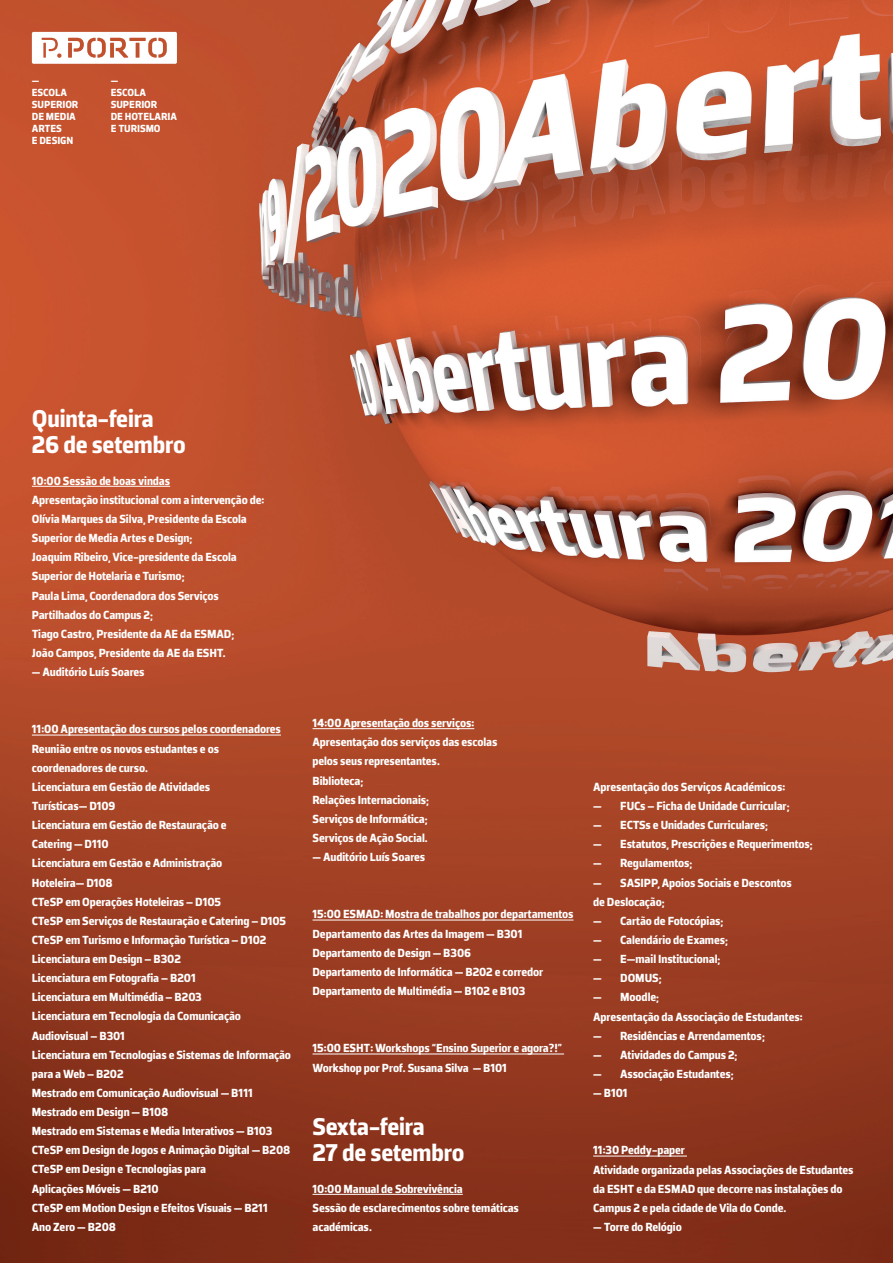
<style>
.page{position:relative;width:893px;height:1263px;background:#fff}
.page>*{position:absolute;margin:0;border:0;box-sizing:border-box;transform-origin:0 0}
.t1{font:700 24.75px/25.5px "Porto Sans";letter-spacing:-.01em;color:#fff}
.t2{font:700 12px/19.1px "Porto Sans";letter-spacing:-.01em;color:#fff}
.t3{font:700 10.5px/12px "Porto Sans";letter-spacing:-.01em;color:#fff}
</style>
<div class="page">
<img style="left:0;top:0;width:893px;height:1263px">
<hr style="left:32px;top:486px;width:138px;height:1px;background:#fff">
<hr style="left:32px;top:735px;width:249px;height:1px;background:#fff">
<hr style="left:313px;top:728px;width:161px;height:1px;background:#fff">
<hr style="left:313px;top:920px;width:261px;height:1px;background:#fff">
<hr style="left:313px;top:1054px;width:251px;height:1px;background:#fff">
<hr style="left:313px;top:1194px;width:150px;height:1px;background:#fff">
<hr style="left:593px;top:1156px;width:94px;height:1px;background:#fff">
<svg style="left:32px;top:32px;width:145px;height:32px"></svg>
<p class="t3" style="left:32px;top:74px;width:48px">—<br>ESCOLA<br>SUPERIOR<br>DE MEDIA<br>ARTES<br>E DESIGN</p>
<p class="t3" style="left:111px;top:74px;width:68px">—<br>ESCOLA<br>SUPERIOR<br>DE HOTELARIA<br>E TURISMO</p>
<h1 class="t1" style="left:32px;top:406px;width:155px">Quinta-feira<br>26 de setembro</h1>
<p class="t2" style="left:32px;top:471px;width:234px">10:00 Sessão de boas vindas<br>Apresentação institucional com a intervenção de:<br>Olívia Marques da Silva, Presidente da Escola Superior de Media Artes e Design;<br>Joaquim Ribeiro, Vice-presidente da Escola Superior de Hotelaria e Turismo;<br>Paula Lima, Coordenadora dos Serviços Partilhados do Campus 2;<br>Tiago Castro, Presidente da AE da ESMAD;<br>João Campos, Presidente da AE da ESHT.</p>
<p class="t2" style="left:32px;top:662px;width:114px">— Auditório Luís Soares</p>
<p class="t2" style="left:32px;top:720px;width:261px">11:00 Apresentação dos cursos pelos coordenadores Reunião entre os novos estudantes e os coordenadores de curso.<br>Licenciatura em Gestão de Atividades<br>Turísticas— D109<br>Licenciatura em Gestão de Restauração e<br>Catering — D110<br>Licenciatura em Gestão e Administração<br>Hoteleira— D108<br>CTeSP em Operações Hoteleiras – D105<br>CTeSP em Serviços de Restauração e Catering – D105<br>CTeSP em Turismo e Informação Turística – D102<br>Licenciatura em Design – B302<br>Licenciatura em Fotografia – B201<br>Licenciatura em Multimédia – B203<br>Licenciatura em Tecnologia da Comunicação Audiovisual – B301<br>Licenciatura em Tecnologias e Sistemas de Informação para a Web – B202<br>Mestrado em Comunicação Audiovisual — B111<br>Mestrado em Design — B108<br>Mestrado em Sistemas e Media Interativos — B103<br>CTeSP em Design de Jogos e Animação Digital — B208<br>CTeSP em Design e Tecnologias para<br>Aplicações Móveis — B210<br>CTeSP em Motion Design e Efeitos Visuais — B211<br>Ano Zero — B208</p>
<p class="t2" style="left:313px;top:713px;width:186px">14:00 Apresentação dos serviços:<br>Apresentação dos serviços das escolas pelos seus representantes.<br>Biblioteca;<br>Relações Internacionais;<br>Serviços de Informática;<br>Serviços de Ação Social.</p>
<p class="t2" style="left:313px;top:847px;width:114px">— Auditório Luís Soares</p>
<p class="t2" style="left:313px;top:905px;width:263px">15:00 ESMAD: Mostra de trabalhos por departamentos Departamento das Artes da Imagem — B301<br>Departamento de Design — B306<br>Departamento de Informática — B202 e corredor Departamento de Multimédia — B102 e B103</p>
<p class="t2" style="left:313px;top:1039px;width:251px">15:00 ESHT: Workshops “Ensino Superior e agora?!”<br>Workshop por Prof. Susana Silva — B101</p>
<h1 class="t1" style="left:313px;top:1114px;width:153px">Sexta-feira<br>27 de setembro</h1>
<p class="t2" style="left:313px;top:1179px;width:208px">10:00 Manual de Sobrevivência<br>Sessão de esclarecimentos sobre temáticas académicas.</p>
<p class="t2" style="left:593px;top:777px;width:194px">Apresentação dos Serviços Académicos:</p>
<p class="t2" style="left:593px;top:796px;width:198px">— FUCs – Ficha de Unidade Curricular;</p>
<p class="t2" style="left:593px;top:815px;width:176px">— ECTSs e Unidades Curriculares;</p>
<p class="t2" style="left:593px;top:834px;width:221px">— Estatutos, Prescrições e Requerimentos;</p>
<p class="t2" style="left:593px;top:854px;width:101px">— Regulamentos;</p>
<p class="t2" style="left:593px;top:873px;width:200px">— SASIPP, Apoios Sociais e Descontos de Deslocação;</p>
<p class="t2" style="left:593px;top:911px;width:132px">— Cartão de Fotocópias;</p>
<p class="t2" style="left:593px;top:930px;width:136px">— Calendário de Exames;</p>
<p class="t2" style="left:593px;top:949px;width:129px">— E—mail Institucional;</p>
<p class="t2" style="left:593px;top:968px;width:70px">— DOMUS;</p>
<p class="t2" style="left:593px;top:987px;width:211px">— Moodle;<br>Apresentação da Associação de Estudantes:</p>
<p class="t2" style="left:593px;top:1026px;width:173px">— Residências e Arrendamentos;</p>
<p class="t2" style="left:593px;top:1045px;width:146px">— Atividades do Campus 2;</p>
<p class="t2" style="left:593px;top:1064px;width:142px">— Associação Estudantes;</p>
<p class="t2" style="left:593px;top:1083px;width:36px">— B101</p>
<p class="t2" style="left:593px;top:1141px;width:262px">11:30 Peddy-paper<br>Atividade organizada pelas Associações de Estudantes da ESHT e da ESMAD que decorre nas instalações do Campus 2 e pela cidade de Vila do Conde.</p>
<p class="t2" style="left:593px;top:1217px;width:90px">— Torre do Relógio</p>
</div>
